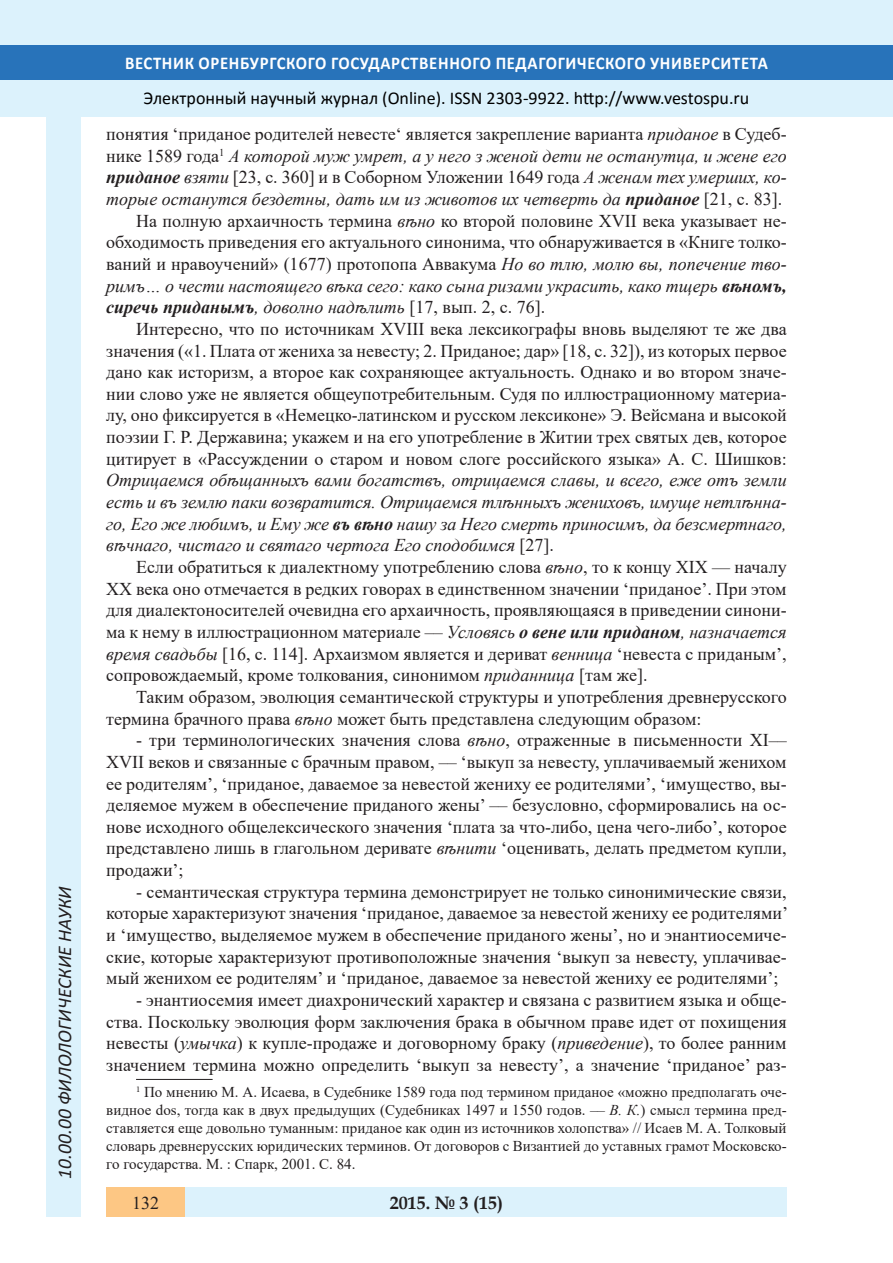
<style>
.page{position:relative;width:893px;height:1263px;background:#fff}
.page>*{position:absolute;margin:0;border:0;box-sizing:border-box;transform-origin:0 0}
.t1{font:italic 19.5px "Calibri";color:#231f20}
.Стиль2{font:18px/21.6px "Times New Roman";color:#231f20;text-align:justify}
.Стиль2-2{font:italic 18px/21.6px "Times New Roman";color:#231f20;text-align:justify}
.t2{font:18px "Calibri";color:#000}
.t3{font:700 18px "Calibri";letter-spacing:.04em;color:#fff;scale:.93 1}
.t4{font:700 18px "Book Antiqua";color:#231f20}
.литература{font:15px/18px "Times New Roman";color:#231f20;text-align:justify}
.s1{font-style:normal}
.s2{font-weight:700}
.s3{font-style:italic}
.s4{font-weight:700;font-style:italic}
</style>
<div class="page">
<div style="left:0;top:0;width:893px;height:116px;background:#dcf2fc"></div>
<div style="left:0;top:45px;width:893px;height:34px;background:#2873ba"></div>
<div style="left:106px;top:1188px;width:681px;height:29px;background:#dcf2fc"></div>
<div style="left:106px;top:1188px;width:79px;height:29px;background:#fdc784"></div>
<div style="left:47px;top:116px;width:34px;height:1101px;background:#dcf2fc"></div>
<hr style="left:136px;top:1079px;width:77px;height:1px;background:#231f20">
<p class="t1" style="left:51px;top:1179px;width:294px;rotate:-90deg">10.00.00 ФИЛОЛОГИЧЕСКИЕ НАУКИ</p>
<p class="t1" style="left:51px;top:1105px;width:206px;rotate:-90deg">БИОЛОГИЧЕСКИЕ НАУКИ</p>
<p class="t1" style="left:51px;top:1179px;width:21px;rotate:-90deg">03</p>
<p class="t3" style="left:125px;top:50px;width:693px">ВЕСТНИК ОРЕНБУРГСКОГО ГОСУДАРСТВЕННОГО ПЕДАГОГИЧЕСКОГО УНИВЕРСИТЕТА</p>
<p class="t2" style="left:144px;top:85px;width:607px">Электронный научный журнал (Online). ISSN 2303-9922. http://www.vestospu.ru</p>
<p class="t2" style="left:583px;top:85px;width:13px">t</p>
<p class="Стиль2-2" style="left:106px;top:123px;width:682px"><span class="s1">понятия ‘приданое родителей невесте‘ является закрепление варианта</span> приданое <span class="s1">в Судеб&shy;нике 1589 года</span><sup>1</sup> А которой муж умрет, а у него з женой дети не останутца, и жене его <span class="s2">приданое</span> взяти <span class="s1">[23, с. 360] и в Соборном Уложении 1649 года</span> А женам тех умерших, ко&shy;торые останутся бездетны, дать им из животов их четверть да <span class="s2">приданое</span> <span class="s1">[21, с. 83].</span></p>
<p class="Стиль2" style="left:106px;top:209px;width:682px;text-indent:30px">На полную архаичность термина <span class="s3">вѣно</span> ко второй половине XVII века указывает не&shy;обходимость приведения его актуального синонима, что обнаруживается в «Книге толко&shy;ваний и нравоучений» (1677) протопопа Аввакума <span class="s3">Но во тлю, молю вы, попечение тво&shy;римъ… о чести настоящего вѣка сего: како сына ризами украсить, како тщерь</span> <span class="s4">вѣномъ, сиречь приданымъ</span><span class="s3">, доволно надѣлить</span> [17, вып. 2, с. 76].</p>
<p class="Стиль2" style="left:106px;top:317px;width:682px;text-indent:30px">Интересно, что по источникам XVIII века лексикографы вновь выделяют те же два значения («1. Плата от жениха за невесту; 2. Приданое; дар» [18, с. 32]), из которых первое дано как историзм, а второе как сохраняющее актуальность. Однако и во втором значе&shy;нии слово уже не является общеупотребительным. Судя по иллюстрационному материа&shy;лу, оно фиксируется в «Немецко-латинском и русском лексиконе» Э. Вейсмана и высокой поэзии Г. Р. Державина; укажем и на его употребление в Житии трех святых дев, которое цитирует в «Рассуждении о старом и новом слоге российского языка» А. С. Шишков:<br><span class="s3">Отрицаемся обѣщанныхъ вами богатствъ, отрицаемся славы, и всего, еже отъ земли есть и въ землю паки возвратится. Отрицаемся тлѣнныхъ жениховъ, имуще нетлѣнна&shy;го, Его же любимъ, и Ему же</span> <span class="s4">въ вѣно</span> <span class="s3">нашу за Него смерть приносимъ, да безсмертнаго, вѣчнаго, чистаго и святаго чертога Его сподобимся</span> [27].</p>
<p class="Стиль2" style="left:106px;top:556px;width:682px;text-indent:30px">Если обратиться к диалектному употреблению слова <span class="s3">вѣно</span>, то к концу XIX — началу XX века оно отмечается в редких говорах в единственном значении ‘приданое’. При этом для диалектоносителей очевидна его архаичность, проявляющаяся в приведении синони&shy;ма к нему в иллюстрационном материале –– <span class="s3">Условясь</span> <span class="s4">о вене или приданом</span><span class="s3">, назначается время свадьбы</span> [16, с. 114]. Архаизмом является и дериват <span class="s3">венница</span> ‘невеста с приданым’, сопровождаемый, кроме толкования, синонимом <span class="s3">приданница</span> [там же].</p>
<p class="Стиль2" style="left:106px;top:685px;width:682px;text-indent:30px">Таким образом, эволюция семантической структуры и употребления древнерусского термина брачного права <span class="s3">вѣно</span> может быть представлена следующим образом:</p>
<p class="Стиль2" style="left:106px;top:729px;width:682px;text-indent:30px">- три терминологических значения слова <span class="s3">вѣно</span>, отраженные в письменности XI–– XVII веков и связанные с брачным правом, –– ‘выкуп за невесту, уплачиваемый женихом ее родителям’, ‘приданое, даваемое за невестой жениху ее родителями’, ‘имущество, вы&shy;деляемое мужем в обеспечение приданого жены’ –– безусловно, сформировались на ос&shy;нове исходного общелексического значения ‘плата за что-либо, цена чего-либо’, которое представлено лишь в глагольном деривате <span class="s3">вѣнити</span> ‘оценивать, делать предметом купли, продажи’;</p>
<p class="Стиль2" style="left:106px;top:880px;width:683px;text-indent:30px">- семантическая структура термина демонстрирует не только синонимические связи, которые характеризуют значения ‘приданое, даваемое за невестой жениху ее родителями’ и ‘имущество, выделяемое мужем в обеспечение приданого жены’, но и энантиосемиче&shy;ские, которые характеризуют противоположные значения ‘выкуп за невесту, уплачивае&shy;мый женихом ее родителям’ и ‘приданое, даваемое за невестой жениху ее родителями’;</p>
<p class="Стиль2" style="left:106px;top:988px;width:682px;text-indent:30px">- энантиосемия имеет диахронический характер и связана с развитием языка и обще&shy;ства. Поскольку эволюция форм заключения брака в обычном праве идет от похищения невесты (<span class="s3">умычка</span>) к купле-продаже и договорному браку (<span class="s3">приведение</span>), то более ранним значением термина можно определить ‘выкуп за невесту’, а значение ‘приданое’ раз-</p>
<p class="литература" style="left:106px;top:1083px;width:682px;text-indent:30px"><sup>1</sup> По мнению М. А. Исаева, в Судебнике 1589 года под термином приданое «можно предполагать оче&shy;видное dos, тогда как в двух предыдущих (Cудебниках 1497 и 1550 годов. –– <span class="s3">В. К.</span>) смысл термина пред&shy;ставляется еще довольно туманным: приданое как один из источников холопства» // Исаев М. А. Толковый словарь древнерусских юридических терминов. От договоров с Византией до уставных грамот Московско&shy;го государства. М. : Спарк, 2001. С. 84.</p>
<p class="Стиль2" style="left:132px;top:1191px;width:28px">132</p>
<p class="t4" style="left:390px;top:1190px;width:115px">2015. № 3 (15)</p>
</div>
